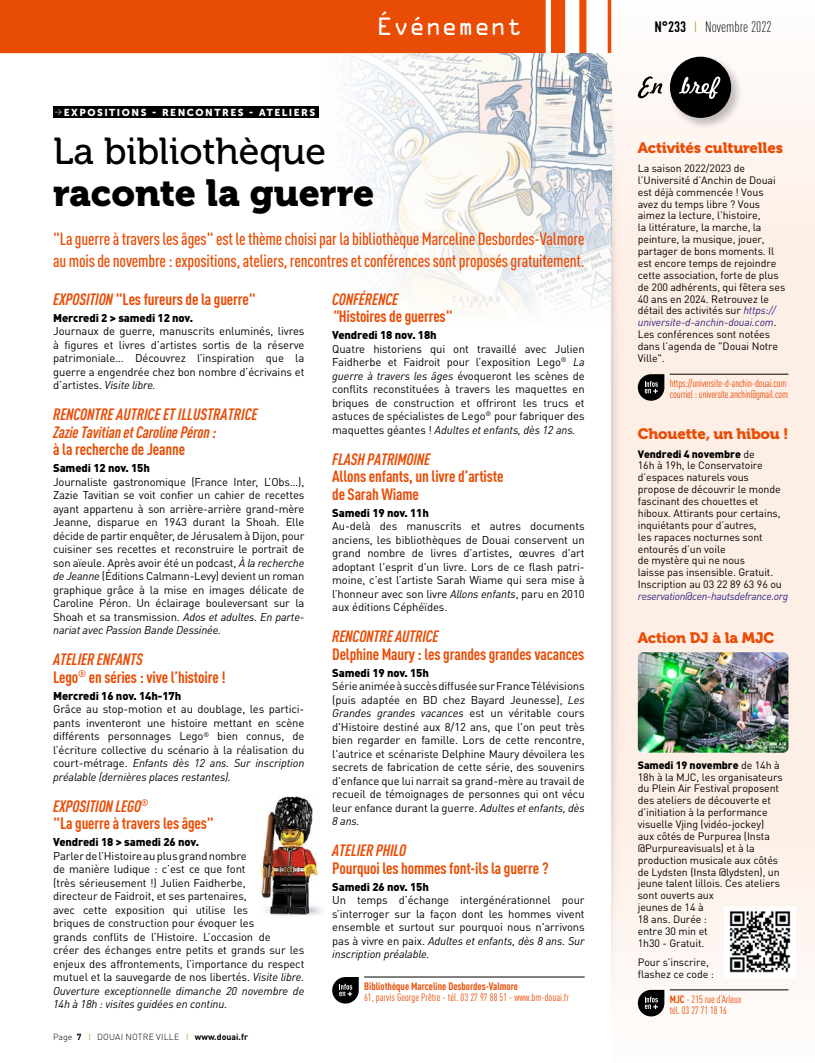
<style>
.page{position:relative;width:815px;height:1063px;background:#fff}
.page>*{position:absolute;margin:0;border:0;box-sizing:border-box;transform-origin:0 0}
.t1{font:37.5px "Museo 900";color:#000}
.t2{font:37.5px "Museo 500";color:#000}
.t3{font:22.5px "OCRA Alternate";color:#fff}
.t4{font:500 condensed 17.5px/21.2px "DIN Pro";letter-spacing:-.01em;color:#e94c05}
.t5{font:700 condensed 16.25px/17.5px "DIN Pro";letter-spacing:-.01em;color:#e94c05}
.t6{font:italic 700 condensed 16.25px/17.5px "DIN Pro";letter-spacing:-.01em;color:#e94c05}
.t7{font:15px "Museo 900";letter-spacing:-.01em;color:#e94c05}
.t8{font:300 condensed 15px "DIN Pro";color:#000}
.t9{font:11.25px/13.5px "DIN Pro";letter-spacing:-.01em;color:#000;text-align:justify}
.t10{font:900 11.25px "DIN Pro";letter-spacing:-.01em;color:#000}
.t11{font:10.62px/11.9px "DIN Pro";letter-spacing:-.01em;color:#000}
.t12{font:condensed 10.62px/11.2px "DIN Pro";letter-spacing:-.015em;color:#e94c05}
.t13{font:700 condensed 10.62px "DIN Pro";color:#e94c05}
.t14{font:italic 10.62px "DIN Pro";letter-spacing:-.03em;color:#2e2382}
.t15{font:10px "Museo Sans 900";letter-spacing:.15em;color:#fff}
.t16{font:300 8.75px "DIN Pro";letter-spacing:.02em;color:#000}
.s1{font-weight:700}
.s2{font-weight:400;color:#bda038}
.s3{font-style:italic}
.s4{font-style:italic;color:#2e2382}
.s5{font-weight:900}
</style>
<div class="page">
<svg style="left:611px;top:0;width:204px;height:1017px;fill:#feefe6"></svg>
<img style="left:611px;top:76px;width:20px;height:921px">
<div style="left:667px;top:54px;width:76px;height:76px;background:#000;opacity:.25"></div>
<div style="left:670px;top:57px;width:61px;height:61px;background:#000;border-radius:50%"></div>
<svg style="left:679px;top:77px;width:41px;height:22px"></svg>
<svg style="left:638px;top:76px;width:24px;height:22px"></svg>
<svg style="left:0;top:0;width:611px;height:53px;background:#ea5815"></svg>
<img style="left:261px;top:796px;width:60px;height:120px">
<img style="left:323px;top:53px;width:288px;height:258px">
<svg style="left:453px;top:296px;width:47px;height:16px"></svg>
<hr style="left:670px;top:374px;width:118px;height:1px;background:#000">
<svg style="left:638px;top:374px;width:26px;height:27px"></svg>
<hr style="left:670px;top:990px;width:118px;height:1px;background:#000">
<svg style="left:638px;top:990px;width:26px;height:26px"></svg>
<img style="left:725px;top:906px;width:70px;height:71px">
<hr style="left:364px;top:977px;width:221px;height:1px;background:#000">
<svg style="left:332px;top:977px;width:27px;height:27px"></svg>
<div style="left:53px;top:106px;width:266px;height:11px;background:#000"></div>
<svg style="left:55px;top:109px;width:7px;height:6px"></svg>
<img style="left:638px;top:652px;width:150px;height:101px">
<p class="t15" style="left:64px;top:106px;width:253px">EXPOSITIONS - RENCONTRES - ATELIERS</p>
<h2 class="t3" style="left:377px;top:17px;width:147px">Evenement</h2>
<h3 class="t8" style="left:654px;top:16px;width:119px"><span class="s1">N°233</span> <span class="s2">I</span> Novembre 2022</h3>
<h1 class="t2" style="left:53px;top:130px;width:274px">La bibliothèque</h1>
<h1 class="t1" style="left:53px;top:172px;width:323px">raconte la guerre</h1>
<h3 class="t4" style="left:53px;top:227px;width:533px">"La guerre à travers les âges" est le thème choisi par la bibliothèque Marceline Desbordes-Valmore au mois de novembre : expositions, ateliers, rencontres et conférences sont proposés gratuitement.</h3>
<h3 class="t5" style="left:53px;top:289px;width:204px"><span class="s3">EXPOSITION</span> "Les fureurs de la guerre"</h3>
<p class="t10" style="left:53px;top:308px;width:141px">Mercredi 2 &gt; samedi 12 nov.</p>
<p class="t9" style="left:53px;top:323px;width:253px">Journaux de guerre, manuscrits enluminés, livres à figures et livres d’artistes sortis de la réserve patrimoniale… Découvrez l’inspiration que la guerre a engendrée chez bon nombre d’écrivains et d’artistes. <span class="s3">Visite libre.</span></p>
<h3 class="t6" style="left:53px;top:404px;width:206px">RENCONTRE AUTRICE ET ILLUSTRATRICE<br>Zazie Tavitian et Caroline Péron :</h3>
<h3 class="t5" style="left:53px;top:439px;width:133px">à la recherche de Jeanne</h3>
<p class="t10" style="left:53px;top:459px;width:98px">Samedi 12 nov. 15h</p>
<p class="t9" style="left:53px;top:474px;width:253px">Journaliste gastronomique (France Inter, L’Obs…), Zazie Tavitian se voit confier un cahier de recettes ayant appartenu à son arrière-arrière grand-mère Jeanne, disparue en 1943 durant la Shoah. Elle décide de partir enquêter, de Jérusalem à Dijon, pour cuisiner ses recettes et reconstruire le portrait de son aïeule. Après avoir été un podcast, <span class="s3">À la recherche de Jeanne</span> (Éditions Calmann-Levy) devient un roman graphique grâce à la mise en images délicate de Caroline Péron. Un éclairage bouleversant sur la Shoah et sa transmission. <span class="s3">Ados et adultes. En parte&shy;nariat avec Passion Bande Dessinée.</span></p>
<h3 class="t5" style="left:53px;top:649px;width:174px"><span class="s3">ATELIER ENFANTS<br></span>Lego<sup>®</sup> en séries : vive l’histoire !</h3>
<p class="t10" style="left:53px;top:686px;width:130px">Mercredi 16 nov. 14h-17h</p>
<p class="t9" style="left:53px;top:701px;width:253px">Grâce au stop-motion et au doublage, les partici&shy;pants inventeront une histoire mettant en scène différents personnages Lego<sup>®</sup> bien connus, de l’écriture collective du scénario à la réalisation du court-métrage. <span class="s3">Enfants dès 12 ans. Sur inscription préalable (dernières places restantes).</span></p>
<h3 class="t5" style="left:53px;top:796px;width:162px"><span class="s3">EXPOSITION LEGO</span><sup>®<br></sup>"La guerre à travers les âges"</h3>
<p class="t10" style="left:53px;top:833px;width:147px">Vendredi 18 &gt; samedi 26 nov.</p>
<p class="t9" style="left:53px;top:848px;width:253px;text-align:left">Parler de l’Histoire au plus grand nombre<br>de manière ludique : c’est ce que font<br>(très sérieusement !) Julien Faidherbe,<br>directeur de Faidroit, et ses partenaires,<br>avec cette exposition qui utilise les<br>briques de construction pour évoquer les<br>grands conflits de l’Histoire. L’occasion de<br>créer des échanges entre petits et grands sur les enjeux des affrontements, l’importance du respect mutuel et la sauvegarde de nos libertés. <span class="s3">Visite libre.<br>Ouverture exceptionnelle dimanche 20 novembre de 14h à 18h : visites guidées en continu.</span></p>
<p class="t16" style="left:53px;top:1030px;width:196px">Page <span class="s1">7</span> <span class="s2">I</span> DOUAI NOTRE VILLE <span class="s2">I</span> <span class="s1">www.douai.fr</span></p>
<h3 class="t5" style="left:332px;top:289px;width:122px"><span class="s3">CONFÉRENCE "</span>Histoires de guerres"</h3>
<p class="t10" style="left:332px;top:325px;width:106px">Vendredi 18 nov. 18h</p>
<p class="t9" style="left:332px;top:341px;width:254px">Quatre historiens qui ont travaillé avec Julien Faidherbe et Faidroit pour l’exposition Lego<sup>®</sup> <span class="s3">La guerre à travers les âges</span> évoqueront les scènes de conflits reconstituées à travers les maquettes en briques de construction et offriront les trucs et astuces de spécialistes de Lego<sup>®</sup> pour fabriquer des maquettes géantes ! <span class="s3">Adultes et enfants, dès 12 ans.</span></p>
<h3 class="t6" style="left:332px;top:449px;width:100px">FLASH PATRIMOINE</h3>
<h3 class="t5" style="left:332px;top:466px;width:173px">Allons enfants, un livre d’artiste de Sarah Wiame</h3>
<p class="t10" style="left:332px;top:503px;width:98px">Samedi 19 nov. 11h</p>
<p class="t9" style="left:332px;top:518px;width:254px">Au-delà des manuscrits et autres documents anciens, les bibliothèques de Douai conservent un grand nombre de livres d’artistes, œuvres d'art adoptant l'esprit d'un livre. Lors de ce flash patri&shy;moine, c’est l’artiste Sarah Wiame qui sera mise à l’honneur avec son livre <span class="s3">Allons enfants</span>, paru en 2010 aux éditions Céphéïdes.</p>
<h3 class="t6" style="left:332px;top:626px;width:108px">RENCONTRE AUTRICE</h3>
<h3 class="t5" style="left:332px;top:644px;width:254px">Delphine Maury : les grandes grandes vacances</h3>
<p class="t10" style="left:332px;top:663px;width:98px">Samedi 19 nov. 15h</p>
<p class="t9" style="left:332px;top:678px;width:254px">Série animée à succès diffusée sur France Télévisions (puis adaptée en BD chez Bayard Jeunesse), <span class="s3">Les Grandes grandes vacances</span> est un véritable cours d'Histoire destiné aux 8/12 ans, que l'on peut très bien regarder en famille. Lors de cette rencontre, l'autrice et scénariste Delphine Maury dévoilera les secrets de fabrication de cette série, des souvenirs d'enfance que lui narrait sa grand-mère au travail de recueil de témoignages de personnes qui ont vécu leur enfance durant la guerre. <span class="s3">Adultes et enfants, dès 8 ans.</span></p>
<h3 class="t6" style="left:332px;top:840px;width:76px">ATELIER PHILO</h3>
<h3 class="t5" style="left:332px;top:858px;width:218px">Pourquoi les hommes font-ils la guerre ?</h3>
<p class="t10" style="left:332px;top:877px;width:98px">Samedi 26 nov. 15h</p>
<p class="t9" style="left:332px;top:892px;width:254px">Un temps d’échange intergénérationnel pour s’interroger sur la façon dont les hommes vivent ensemble et surtout sur pourquoi nous n'arrivons pas à vivre en paix. <span class="s3">Adultes et enfants, dès 8 ans. Sur inscription préalable.</span></p>
<p class="t13" style="left:364px;top:978px;width:155px">Bibliothèque Marceline Desbordes-Valmore</p>
<p class="t12" style="left:364px;top:991px;width:206px">61, parvis George Prêtre - tél. 03 27 97 88 51 - www.bm-douai.fr</p>
<h3 class="t7" style="left:638px;top:139px;width:147px">Activités culturelles</h3>
<p class="t11" style="left:638px;top:161px;width:149px">La saison 2022/2023 de l’Université d’Anchin de Douai est déjà commencée ! Vous avez du temps libre ? Vous aimez la lecture, l’histoire,<br>la littérature, la marche, la peinture, la musique, jouer, partager de bons moments. Il est encore temps de rejoindre cette association, forte de plus de 200 adhérents, qui fêtera ses<br>40 ans en 2024. Retrouvez le détail des activités sur <span class="s4">https:// universite-d-anchin-douai.com</span>.<br>Les conférences sont notées dans l’agenda de "Douai Notre<br>Ville".</p>
<p class="t12" style="left:670px;top:377px;width:120px">https://universite-d-anchin-douai.com courriel : universite.anchin@gmail.com</p>
<h3 class="t7" style="left:638px;top:425px;width:152px">Chouette, un hibou !</h3>
<p class="t11" style="left:638px;top:447px;width:146px"><span class="s5">Vendredi 4 novembre</span> de<br>16h à 19h, le Conservatoire d’espaces naturels vous propose de découvrir le monde fascinant des chouettes et hiboux. Attirants pour certains, inquiétants pour d’autres,<br>les rapaces nocturnes sont entourés d’un voile<br>de mystère qui ne nous<br>laisse pas insensible. Gratuit.<br>Inscription au 03 22 89 63 96 ou</p>
<p class="t14" style="left:638px;top:588px;width:152px">reservation@cen-hautsdefrance.org</p>
<h3 class="t7" style="left:638px;top:629px;width:138px">Action DJ à la MJC</h3>
<p class="t11" style="left:638px;top:758px;width:146px"><span class="s5">Samedi 19 novembre</span> de 14h à<br>18h à la MJC, les organisateurs du Plein Air Festival proposent des ateliers de découverte et d’initiation à la performance visuelle Vjing (vidéo-jockey) aux côtés de Purpurea (Insta @Purpureavisuals) et à la production musicale aux côtés de Lydsten (Insta @lydsten), un jeune talent lillois. Ces ateliers sont ouverts aux<br>jeunes de 14 à<br>18 ans. Durée :<br>entre 30 min et<br>1h30 - Gratuit.</p>
<p class="t11" style="left:638px;top:955px;width:78px">Pour s’inscrire, flashez ce code :</p>
<p class="t12" style="left:670px;top:993px;width:73px"><span class="s1">MJC</span> - 215 rue d’Arleux tél. 03 27 71 18 16</p>
</div>
